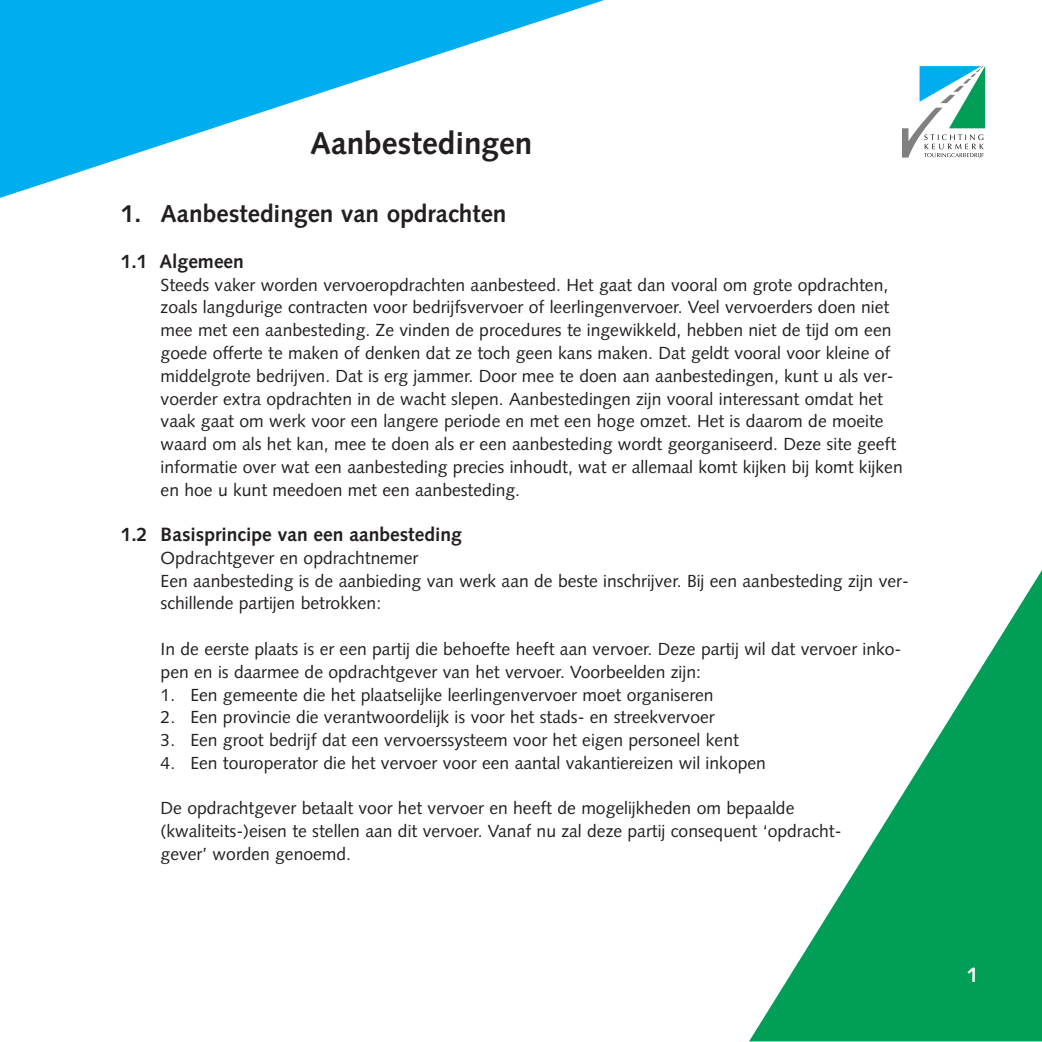
<style>
.page{position:relative;width:1042px;height:1042px;background:#fff}
.page>*{position:absolute;margin:0;border:0;box-sizing:border-box;transform-origin:0 0}
.t1{font:700 31.5px "Syntax";color:#231f20}
.t2{font:700 24.5px "Syntax";color:#231f20}
.t3{font:700 21px "Syntax";color:#fff}
.t4{font:700 19.25px "Syntax";color:#231f20}
.t5{font:17.5px/22.8px "Syntax";color:#231f20}
</style>
<div class="page">
<svg style="left:0;top:0;width:604px;height:198px"></svg>
<svg style="left:749px;top:571px;width:292px;height:470px"></svg>
<svg style="left:902px;top:66px;width:82px;height:92px"></svg>
<h1 class="t1" style="left:310px;top:130px;width:224px">Aanbestedingen</h1>
<h2 class="t2" style="left:121px;top:204px;width:387px">1. Aanbestedingen van opdrachten</h2>
<p class="t4" style="left:121px;top:253px;width:125px">1.1 Algemeen</p>
<p class="t5" style="left:160px;top:275px;width:743px">Steeds vaker worden vervoeropdrachten aanbesteed. Het gaat dan vooral om grote opdrachten, zoals langdurige contracten voor bedrijfsvervoer of leerlingenvervoer. Veel vervoerders doen niet mee met een aanbesteding. Ze vinden de procedures te ingewikkeld, hebben niet de tijd om een goede offerte te maken of denken dat ze toch geen kans maken. Dat geldt vooral voor kleine of middelgrote bedrijven. Dat is erg jammer. Door mee te doen aan aanbestedingen, kunt u als ver&shy;voerder extra opdrachten in de wacht slepen. Aanbestedingen zijn vooral interessant omdat het vaak gaat om werk voor een langere periode en met een hoge omzet. Het is daarom de moeite waard om als het kan, mee te doen als er een aanbesteding wordt georganiseerd. Deze site geeft informatie over wat een aanbesteding precies inhoudt, wat er allemaal komt kijken bij komt kijken en hoe u kunt meedoen met een aanbesteding.</p>
<p class="t4" style="left:121px;top:526px;width:342px">1.2 Basisprincipe van een aanbesteding</p>
<p class="t5" style="left:160px;top:548px;width:749px">Opdrachtgever en opdrachtnemer<br>Een aanbesteding is de aanbieding van werk aan de beste inschrijver. Bij een aanbesteding zijn ver&shy;schillende partijen betrokken:</p>
<p class="t5" style="left:160px;top:639px;width:742px">In de eerste plaats is er een partij die behoefte heeft aan vervoer. Deze partij wil dat vervoer inko&shy;pen en is daarmee de opdrachtgever van het vervoer. Voorbeelden zijn:</p>
<p class="t5" style="left:160px;top:684px;width:554px">1. Een gemeente die het plaatselijke leerlingenvervoer moet organiseren</p>
<p class="t5" style="left:160px;top:707px;width:555px">2. Een provincie die verantwoordelijk is voor het stads- en streekvervoer</p>
<p class="t5" style="left:160px;top:730px;width:579px">3. Een groot bedrijf dat een vervoerssysteem voor het eigen personeel kent</p>
<p class="t5" style="left:160px;top:753px;width:606px">4. Een touroperator die het vervoer voor een aantal vakantiereizen wil inkopen</p>
<p class="t5" style="left:160px;top:798px;width:682px">De opdrachtgever betaalt voor het vervoer en heeft de mogelijkheden om bepaalde (kwaliteits-)eisen te stellen aan dit vervoer. Vanaf nu zal deze partij consequent ‘opdracht&shy;gever’ worden genoemd.</p>
<p class="t3" style="left:966px;top:966px;width:13px">1</p>
</div>
